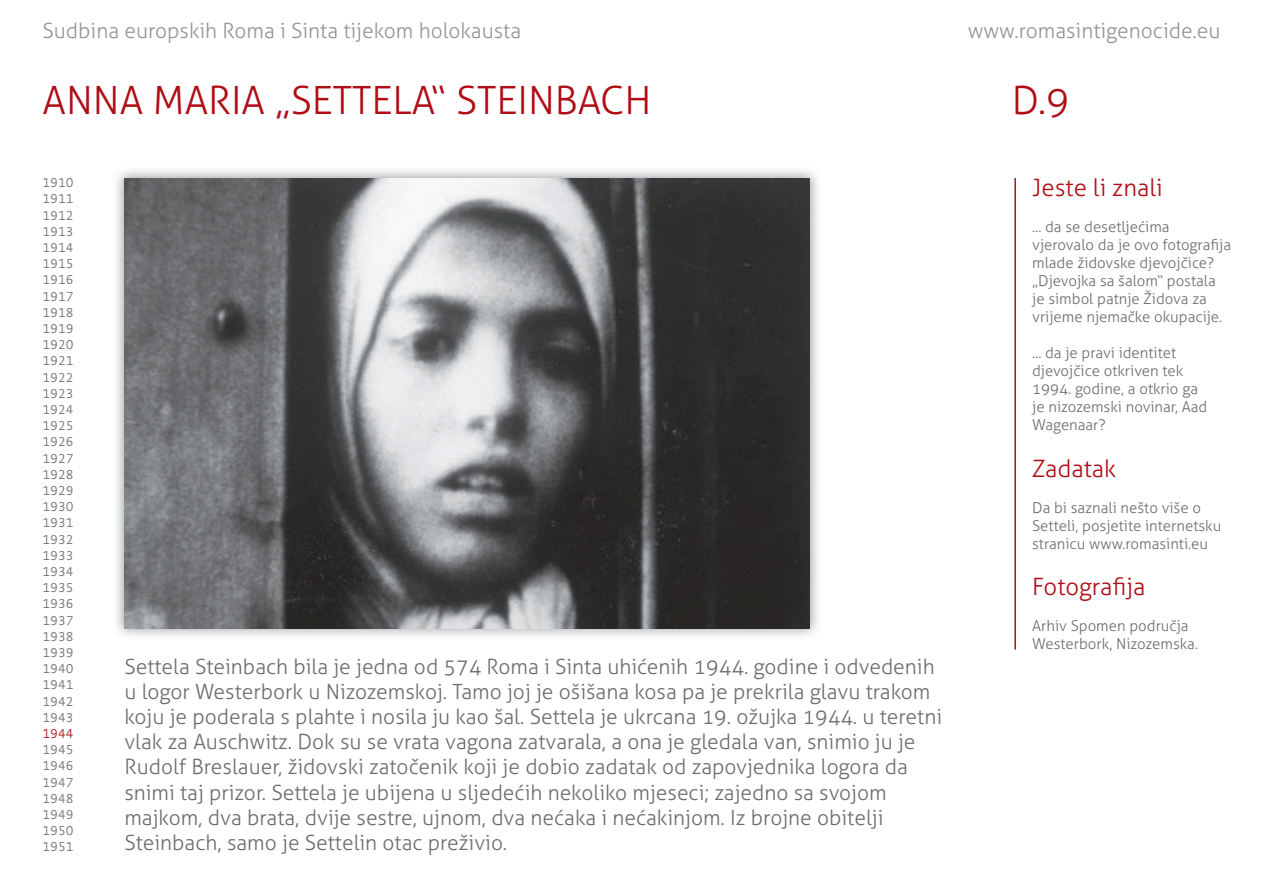
<style>
.page{position:relative;width:1263px;height:893px;background:#fff}
.page>*{position:absolute;margin:0;border:0;box-sizing:border-box;transform-origin:0 0}
.t1{font:300 39px "Aller";color:#b00d15}
.t2{font:300 24px "Aller";color:#b00d15}
.t3{font:300 21px/25.2px "Aller";color:#6c6d70}
.t4{font:300 21px "Aller";color:#939598}
.t5{font:300 15px/18px "Aller";color:#6c6d70}
.t6{font:300 13.5px/16.2px "Strada TF";color:#6c6d70;text-align:justify}
.t7{font:300 13.5px "Strada TF";color:#b00d15}
</style>
<div class="page">
<img style="left:116px;top:170px;width:702px;height:466px">
<img style="left:124px;top:178px;width:686px;height:450px">
<hr style="left:1014px;top:178px;width:2px;height:471px;background:#b00d15">
<p class="t4" style="left:43px;top:18px;width:480px">Sudbina europskih Roma i Sinta tijekom holokausta</p>
<p class="t4" style="left:968px;top:18px;width:254px">www.romasintigenocide.eu</p>
<h1 class="t1" style="left:43px;top:76px;width:610px">ANNA MARIA „SETTELA“ STEINBACH</h1>
<h1 class="t1" style="left:1012px;top:76px;width:59px">D.9</h1>
<p class="t6" style="left:43px;top:175px;width:33px">1910<br>1911<br>1912<br>1913<br>1914<br>1915<br>1916<br>1917<br>1918<br>1919<br>1920<br>1921<br>1922<br>1923<br>1924<br>1925<br>1926<br>1927<br>1928<br>1929<br>1930<br>1931<br>1932<br>1933<br>1934<br>1935<br>1936<br>1937<br>1938<br>1939<br>1940<br>1941<br>1942<br>1943</p>
<p class="t7" style="left:43px;top:726px;width:33px">1944</p>
<p class="t6" style="left:43px;top:742px;width:33px">1945<br>1946<br>1947<br>1948<br>1949<br>1950<br>1951</p>
<p class="t3" style="left:124px;top:654px;width:819px">Settela Steinbach bila je jedna od 574 Roma i Sinta uhićenih 1944. godine i odvedenih u logor Westerbork u Nizozemskoj. Tamo joj je ošišana kosa pa je prekrila glavu trakom koju je poderala s plahte i nosila ju kao šal. Settela je ukrcana 19. ožujka 1944. u teretni vlak za Auschwitz. Dok su se vrata vagona zatvarala, a ona je gledala van, snimio ju je Rudolf Breslauer, židovski zatočenik koji je dobio zadatak od zapovjednika logora da snimi taj prizor. Settela je ubijena u sljedećih nekoliko mjeseci; zajedno sa svojom majkom, dva brata, dvije sestre, ujnom, dva nećaka i nećakinjom. Iz brojne obitelji Steinbach, samo je Settelin otac preživio.</p>
<p class="t2" style="left:1032px;top:173px;width:132px">Jeste li znali</p>
<p class="t5" style="left:1032px;top:217px;width:200px">... da se desetljećima vjerovalo da je ovo fotografija mlade židovske djevojčice? „Djevojka sa šalom“ postala je simbol patnje Židova za vrijeme njemačke okupacije.</p>
<p class="t5" style="left:1032px;top:343px;width:177px">... da je pravi identitet djevojčice otkriven tek<br>1994. godine, a otkrio ga je nizozemski novinar, Aad<br>Wagenaar?</p>
<p class="t2" style="left:1032px;top:454px;width:85px">Zadatak</p>
<p class="t5" style="left:1032px;top:498px;width:191px">Da bi saznali nešto više o<br>Setteli, posjetite internetsku stranicu www.romasinti.eu</p>
<p class="t2" style="left:1032px;top:572px;width:115px">Fotografija</p>
<p class="t5" style="left:1032px;top:617px;width:167px">Arhiv Spomen područja<br>Westerbork, Nizozemska.</p>
</div>
